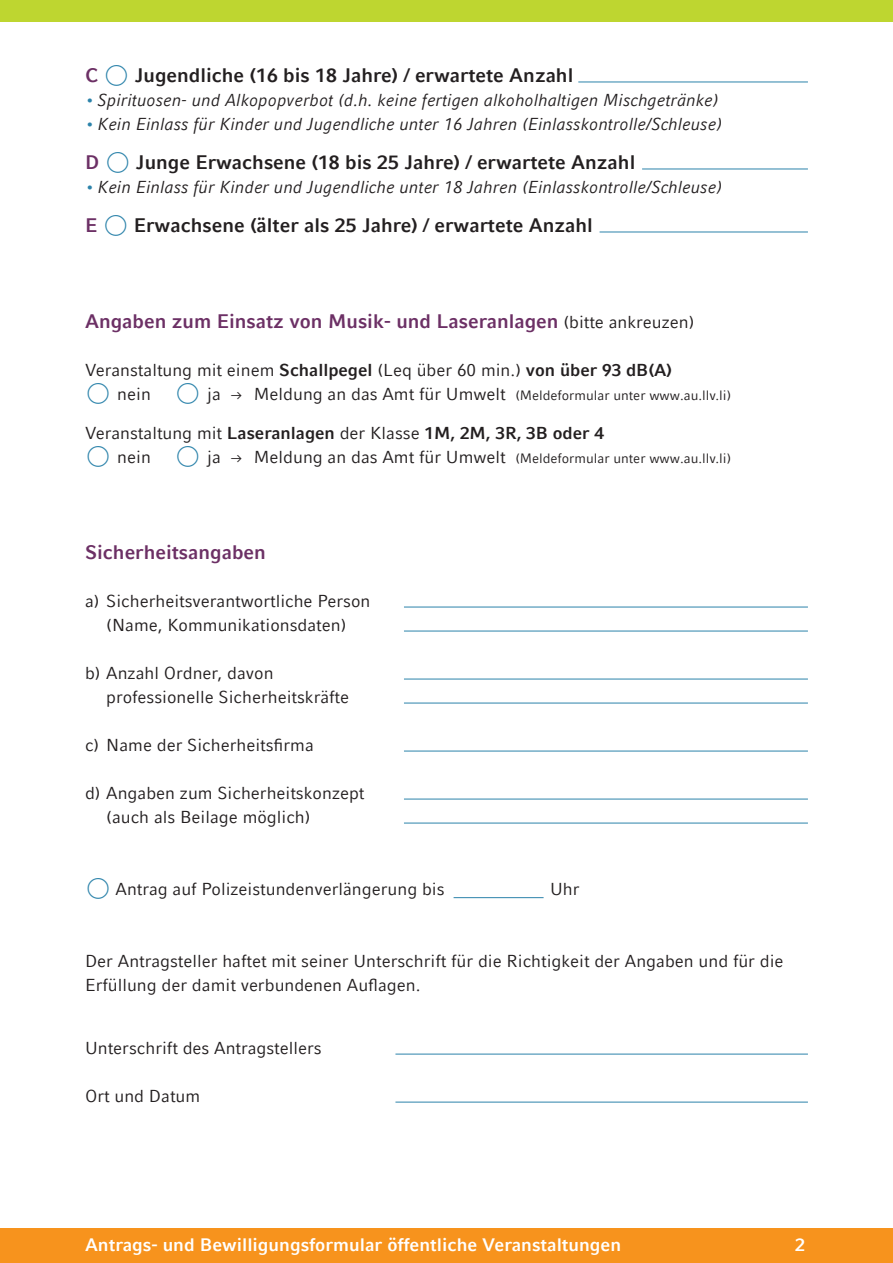
<style>
.page{position:relative;width:893px;height:1263px;background:#fff}
.page>*{position:absolute;margin:0;border:0;box-sizing:border-box;transform-origin:0 0}
.t1{font:700 19.5px "Compatil Fact LT Com";color:#231f20}
.t2{font:700 19.5px "Compatil Fact LT Com";color:#6c3065}
.t3{font:700 18px "Compatil Fact LT Com";color:#fff}
.t4{font:17.25px/24px "Compatil Fact LT Com";color:#231f20}
.t5{font:italic 17.25px "Compatil Fact LT Com";color:#231f20}
.t6{font:700 17.25px "Compatil Fact LT Com";color:#231f20}
.t7{font:13.5px "Compatil Fact LT Com";color:#231f20}
.s1{color:#6c3065}
.s2{color:#2c83aa}
.s3{font-style:normal;color:#2c83aa}
.s4{font-weight:400;font-size:17.25px;color:#231f20}
.s5{font-weight:700}
.s6{font-size:17.25px}
.s7{font-weight:400}
</style>
<div class="page">
<div style="left:0;top:0;width:893px;height:21px;background:#bed630"></div>
<div style="left:0;top:1229px;width:893px;height:34px;background:#f7931d"></div>
<hr style="left:578px;top:82px;width:230px;height:1px;background:#2c83aa">
<hr style="left:642px;top:169px;width:166px;height:1px;background:#2c83aa">
<hr style="left:600px;top:232px;width:208px;height:1px;background:#2c83aa">
<hr style="left:404px;top:607px;width:404px;height:1px;background:#2c83aa">
<hr style="left:404px;top:631px;width:404px;height:1px;background:#2c83aa">
<hr style="left:404px;top:679px;width:404px;height:1px;background:#2c83aa">
<hr style="left:404px;top:703px;width:404px;height:1px;background:#2c83aa">
<hr style="left:404px;top:751px;width:404px;height:1px;background:#2c83aa">
<hr style="left:404px;top:799px;width:404px;height:1px;background:#2c83aa">
<hr style="left:404px;top:823px;width:404px;height:1px;background:#2c83aa">
<hr style="left:395px;top:1054px;width:413px;height:1px;background:#2c83aa">
<hr style="left:395px;top:1102px;width:413px;height:1px;background:#2c83aa">
<hr style="left:454px;top:897px;width:90px;height:1px;background:#2c83aa">
<p class="t1" style="left:85px;top:64px;width:490px"><span class="s1">C</span> <span class="s2">◯</span> Jugendliche (16 bis 18 Jahre) / erwartete Anzahl</p>
<p class="t5" style="left:85px;top:90px;width:635px"><span class="s3">•</span> Spirituosen- und Alkopopverbot (d.h. keine fertigen alkoholhaltigen Mischgetränke)</p>
<p class="t5" style="left:85px;top:114px;width:639px"><span class="s3">•</span> Kein Einlass für Kinder und Jugendliche unter 16 Jahren (Einlasskontrolle/Schleuse)</p>
<p class="t1" style="left:85px;top:151px;width:552px"><span class="s1">D</span> <span class="s2">◯</span> Junge Erwachsene (18 bis 25 Jahre) / erwartete Anzahl</p>
<p class="t5" style="left:85px;top:177px;width:639px"><span class="s3">•</span> Kein Einlass für Kinder und Jugendliche unter 18 Jahren (Einlasskontrolle/Schleuse)</p>
<p class="t1" style="left:85px;top:214px;width:509px"><span class="s1">E</span> <span class="s2">◯</span> Erwachsene (älter als 25 Jahre) / erwartete Anzahl</p>
<p class="t2" style="left:85px;top:310px;width:611px">Angaben zum Einsatz von Musik- und Laseranlagen <span class="s4">(bitte ankreuzen)</span></p>
<p class="t4" style="left:85px;top:358px;width:589px">Veranstaltung mit einem <span class="s5">Schallpegel</span> (Leq über 60 min.) <span class="s5">von über 93 dB(A)</span></p>
<p class="t4" style="left:85px;top:382px;width:137px"><span class="s2">◯</span> nein <span class="s2">◯</span> ja</p>
<p class="t7" style="left:254px;top:387px;width:479px"><span class="s6">Meldung an das Amt für Umwelt</span> (Meldeformular unter www.au.llv.li)</p>
<p class="t6" style="left:85px;top:423px;width:520px"><span class="s7">Veranstaltung mit</span> Laseranlagen <span class="s7">der Klasse</span> 1M, 2M, 3R, 3B oder 4</p>
<p class="t4" style="left:85px;top:445px;width:137px"><span class="s2">◯</span> nein <span class="s2">◯</span> ja</p>
<p class="t7" style="left:254px;top:450px;width:479px"><span class="s6">Meldung an das Amt für Umwelt</span> (Meldeformular unter www.au.llv.li)</p>
<p class="t2" style="left:85px;top:541px;width:182px">Sicherheitsangaben</p>
<p class="t4" style="left:85px;top:589px;width:287px">a) Sicherheitsverantwortliche Person</p>
<p class="t4" style="left:106px;top:613px;width:242px">(Name, Kommunikationsdaten)</p>
<p class="t4" style="left:85px;top:661px;width:190px">b) Anzahl Ordner, davon</p>
<p class="t4" style="left:106px;top:685px;width:244px">professionelle Sicherheitskräfte</p>
<p class="t4" style="left:85px;top:733px;width:230px">c) Name der Sicherheitsfirma</p>
<p class="t4" style="left:85px;top:781px;width:281px">d) Angaben zum Sicherheitskonzept</p>
<p class="t4" style="left:106px;top:805px;width:206px">(auch als Beilage möglich)</p>
<p class="t4" style="left:85px;top:877px;width:361px"><span class="s2">◯</span> Antrag auf Polizeistundenverlängerung bis</p>
<p class="t4" style="left:550px;top:877px;width:31px">Uhr</p>
<p class="t4" style="left:85px;top:949px;width:700px">Der Antragsteller haftet mit seiner Unterschrift für die Richtigkeit der Angaben und für die<br>Erfüllung der damit verbundenen Auflagen.</p>
<p class="t4" style="left:85px;top:1036px;width:238px">Unterschrift des Antragstellers</p>
<p class="t4" style="left:85px;top:1084px;width:117px">Ort und Datum</p>
<p class="t3" style="left:85px;top:1234px;width:538px">Antrags- und Bewilligungsformular öffentliche Veranstaltungen</p>
<p class="t3" style="left:795px;top:1234px;width:12px">2</p>
</div>
